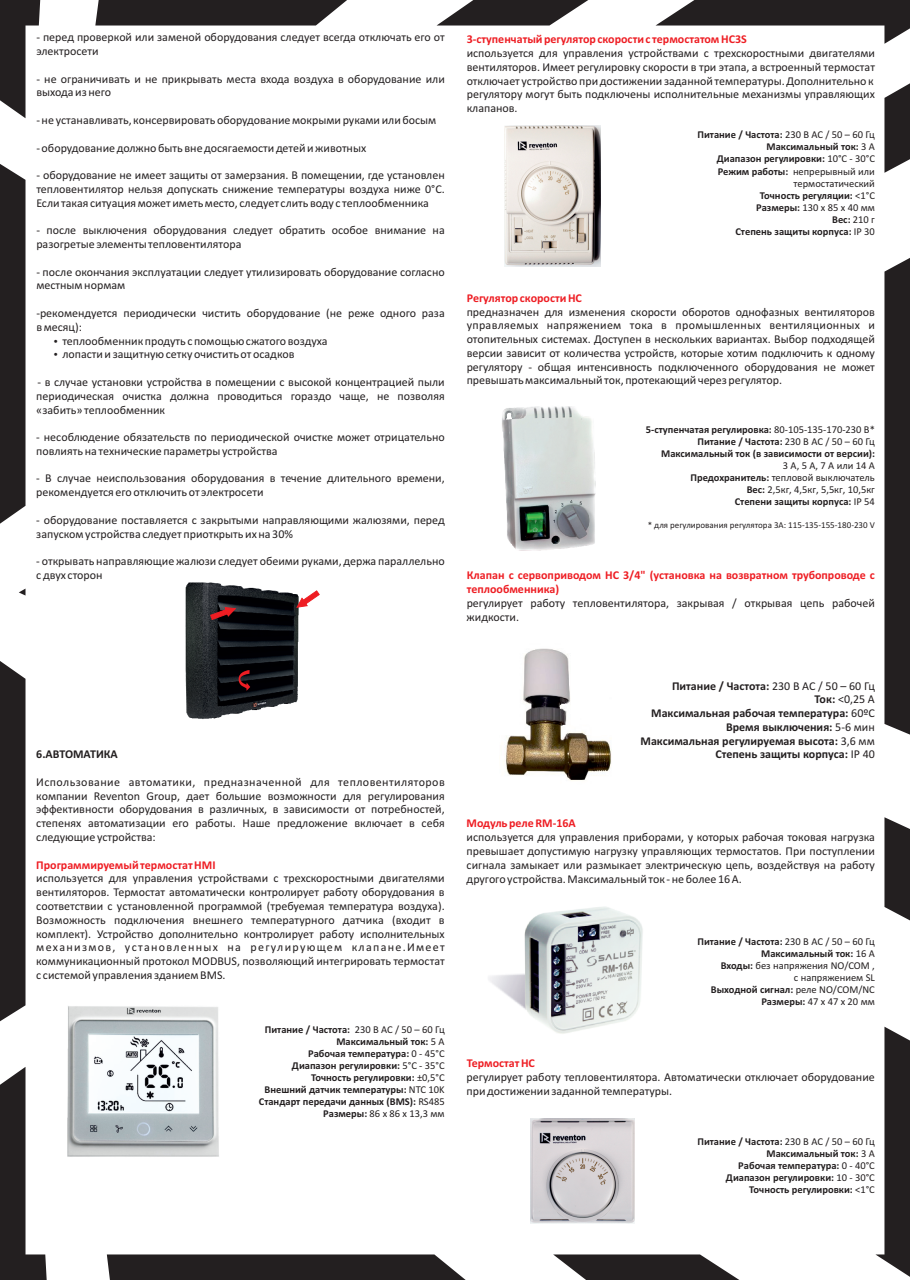
<style>
.page{position:relative;width:910px;height:1280px;background:#fff}
.page>*{position:absolute;margin:0;border:0;box-sizing:border-box;transform-origin:0 0}
.t1{font:12px/13.8px "Calibri";color:#231f20}
.t2{font:700 12px/13.8px "Calibri";color:#ee1d23}
.t3{font:700 12px/13.8px "Calibri";color:#231f20;text-align:right}
.t4{font:700 10.5px/12px "Calibri";color:#231f20;text-align:right}
.t5{font:10.5px/12px "Calibri";color:#231f20;text-align:right}
.t6{font:9px "Calibri";color:#231f20}
.s1{font-weight:400}
.s2{font-weight:700}
</style>
<div class="page">
<img style="left:505px;top:648px;width:106px;height:133px">
<div style="left:0;top:661px;width:26px;height:360px;background:#231f20"></div>
<svg style="left:19px;top:589px;width:7px;height:6px"></svg>
<div style="left:0;top:164px;width:26px;height:360px;background:#231f20"></div>
<svg style="left:0;top:1067px;width:47px;height:213px"></svg>
<svg style="left:107px;top:1254px;width:359px;height:26px"></svg>
<svg style="left:0;top:0;width:40px;height:118px"></svg>
<svg style="left:95px;top:0;width:252px;height:26px"></svg>
<svg style="left:437px;top:0;width:151px;height:26px"></svg>
<svg style="left:655px;top:0;width:255px;height:44px"></svg>
<svg style="left:884px;top:83px;width:26px;height:90px"></svg>
<div style="left:884px;top:258px;width:26px;height:477px;background:#231f20"></div>
<svg style="left:884px;top:817px;width:26px;height:103px"></svg>
<svg style="left:875px;top:1027px;width:35px;height:250px"></svg>
<svg style="left:553px;top:1254px;width:186px;height:26px"></svg>
<img style="left:504px;top:125px;width:97px;height:142px">
<img style="left:489px;top:907px;width:154px;height:127px">
<img style="left:530px;top:1118px;width:105px;height:105px">
<img style="left:185px;top:582px;width:114px;height:137px">
<svg style="left:296px;top:590px;width:24px;height:18px"></svg>
<svg style="left:210px;top:607px;width:27px;height:13px"></svg>
<svg style="left:238px;top:670px;width:12px;height:21px"></svg>
<img style="left:502px;top:406px;width:94px;height:145px">
<img style="left:68px;top:1006px;width:151px;height:151px">
<p class="t1" style="left:36px;top:31px;width:410px">- перед проверкой или заменой оборудования следует всегда отключать его от электросети</p>
<p class="t1" style="left:36px;top:73px;width:410px">- не ограничивать и не прикрывать места входа воздуха в оборудование или выхода из него</p>
<p class="t1" style="left:36px;top:114px;width:401px">- не устанавливать, консервировать оборудование мокрыми руками или босым</p>
<p class="t1" style="left:36px;top:142px;width:331px">- оборудование должно быть вне досягаемости детей и животных</p>
<p class="t1" style="left:36px;top:169px;width:410px;text-align:justify">- оборудование не имеет защиты от замерзания. В помещении, где установлен тепловентилятор нельзя допускать снижение температуры воздуха ниже 0°C.<br>Если такая ситуация может иметь место, следует слить воду с теплообменника</p>
<p class="t1" style="left:36px;top:224px;width:410px">- после выключения оборудования следует обратить особое внимание на разогретые элементы тепловентилятора</p>
<p class="t1" style="left:36px;top:266px;width:410px">- после окончания эксплуатации следует утилизировать оборудование согласно местным нормам</p>
<p class="t1" style="left:36px;top:307px;width:410px">-рекомендуется периодически чистить оборудование (не реже одного раза</p>
<p class="t1" style="left:36px;top:321px;width:47px">в месяц):</p>
<p class="t1" style="left:62px;top:335px;width:267px">теплообменник продуть с помощью сжатого воздуха</p>
<p class="t1" style="left:62px;top:348px;width:234px">лопасти и защитную сетку очистить от осадков</p>
<p class="t1" style="left:36px;top:376px;width:410px;text-align:justify">- в случае установки устройства в помещении с высокой концентрацией пыли периодическая очистка должна проводиться гораздо чаще, не позволяя «забить» теплообменник</p>
<p class="t1" style="left:36px;top:431px;width:410px">- несоблюдение обязательств по периодической очистке может отрицательно повлиять на технические параметры устройства</p>
<p class="t1" style="left:36px;top:473px;width:410px">- В случае неиспользования оборудования в течение длительного времени, рекомендуется его отключить от электросети</p>
<p class="t1" style="left:36px;top:514px;width:410px">- оборудование поставляется с закрытыми направляющими жалюзями, перед запуском устройства следует приоткрыть их на 30%</p>
<p class="t1" style="left:36px;top:555px;width:410px">- открывать направляющие жалюзи следует обеими руками, держа параллельно с двух сторон</p>
<p class="t2" style="left:467px;top:33px;width:282px">3-ступенчатый регулятор скорости с термостатом HC3S</p>
<p class="t1" style="left:467px;top:47px;width:410px;text-align:justify">используется для управления устройствами с трехскоростными двигателями вентиляторов. Имеет регулировку скорости в три этапа, а встроенный термостат отключает устройство при достижении заданной температуры. Дополнительно к регулятору могут быть подключены исполнительные механизмы управляющих клапанов.</p>
<p class="t4" style="left:697px;top:130px;width:179px">Питание / Частота: <span class="s1">230 В AC / 50 – 60 Гц<br></span>Максимальный ток: <span class="s1">3 А<br></span>Диапазон регулировки: <span class="s1">10°C - 30°C<br></span>Режим работы: <span class="s1">непрерывный или термостатический<br></span>Точность регуляции: <span class="s1">&lt;1°C<br></span>Размеры: <span class="s1">130 x 85 x 40 мм<br></span>Вес: <span class="s1">210 г<br></span>Степень защиты корпуса: <span class="s1">IP 30</span></p>
<p class="t2" style="left:467px;top:292px;width:117px">Регулятор скоростиHC</p>
<p class="t1" style="left:467px;top:306px;width:410px;text-align:justify">предназначен для изменения скорости оборотов однофазных вентиляторов управляемых напряжением тока в промышленных вентиляционных и отопительных системах. Доступен в нескольких вариантах. Выбор подходящей версии зависит от количества устройств, которые хотим подключить к одному регулятору - общая интенсивность подключенного оборудования не может превышать максимальный ток, протекающий через регулятор.</p>
<p class="t4" style="left:646px;top:424px;width:231px">5-ступенчатая регулировка: <span class="s1">80-105-135-170-230 В*<br></span>Питание / Частота: <span class="s1">230 В AC / 50 – 60 Гц<br></span>Максимальный ток (в зависимости от версии):</p>
<p class="t5" style="left:690px;top:461px;width:186px">3 A, 5 A, 7 A или 14 A<br><span class="s2">Предохранитель:</span> тепловой выключатель<br><span class="s2">Вес:</span> 2,5кг, 4,5кг, 5,5кг, 10,5кг<br><span class="s2">Степени защиты корпуса:</span> IP 54</p>
<p class="t6" style="left:648px;top:521px;width:229px">* для регулирования регулятора 3А: 115-135-155-180-230 V</p>
<p class="t2" style="left:467px;top:569px;width:410px">Клапан с сервоприводом НС 3/4" (установка на возвратном трубопроводе с теплообменника)</p>
<p class="t1" style="left:467px;top:597px;width:410px">регулирует работу тепловентилятора, закрывая / открывая цепь рабочей жидкости.</p>
<p class="t3" style="left:36px;top:748px;width:83px">6.АВТОМАТИКА</p>
<p class="t1" style="left:36px;top:776px;width:410px;text-align:justify">Использование автоматики, предназначенной для тепловентиляторов компании Reventon Group, дает большие возможности для регулирования эффективности оборудования в различных, в зависимости от потребностей, степенях автоматизации его работы. Наше предложение включает в себя следующие устройства:</p>
<p class="t1" style="left:36px;top:872px;width:410px;text-align:justify">используется для управления устройствами с трехскоростными двигателями вентиляторов. Термостат автоматически контролирует работу оборудования в соответствии с установленной программой (требуемая температура воздуха).<br>Возможность подключения внешнего температурного датчика (входит в комплект). Устройство дополнительно контролирует работу исполнительных механизмов, установленных на регулирующем клапане.Имеет коммуникационный протокол MODBUS, позволяющий интегрировать термостат с системой управления зданием BMS.</p>
<p class="t2" style="left:36px;top:859px;width:181px">Программируемый термостат HMI</p>
<p class="t4" style="left:259px;top:1024px;width:187px">Питание / Частота: <span class="s1">230 В AC / 50 – 60 Гц<br></span>Максимальный ток: <span class="s1">5 А<br></span>Рабочая температура: <span class="s1">0 - 45°C<br></span>Диапазон регулировки: <span class="s1">5°C - 35°C<br></span>Точность регулировки: <span class="s1">±0,5°C<br></span>Внешний датчик температуры: <span class="s1">NTC 10K<br></span>Стандарт передачи данных (BMS): <span class="s1">RS485<br></span>Размеры: <span class="s1">86 x 86 x 13,3 мм</span></p>
<p class="t2" style="left:467px;top:817px;width:111px">Модуль релеRM-16A</p>
<p class="t3" style="left:640px;top:680px;width:236px">Питание / Частота: <span class="s1">230 В AC / 50 – 60 Гц<br></span>Ток: <span class="s1">&lt;0,25 A<br></span>Максимальная рабочая температура: <span class="s1">60ºC<br></span>Время выключения: <span class="s1">5-6 мин<br></span>Максимальная регулируемая высота: <span class="s1">3,6 мм<br></span>Степень защиты корпуса: <span class="s1">IP 40</span></p>
<p class="t1" style="left:467px;top:831px;width:410px;text-align:justify">используется для управления приборами, у которых рабочая токовая нагрузка превышает допустимую нагрузку управляющих термостатов. При поступлении сигнала замыкает или размыкает электрическую цепь, воздействуя на работу другого устройства. Максимальный ток - не более 16 А.</p>
<p class="t2" style="left:467px;top:1057px;width:70px">ТермостатHC</p>
<p class="t5" style="left:697px;top:936px;width:179px"><span class="s2">Питание / Частота:</span> 230 В AC / 50 – 60 Гц<br><span class="s2">Максимальный ток:</span> 16 A<br><span class="s2">Входы:</span> без напряжения NO/COM ,<br>с напряжением SL<br><span class="s2">Выходной сигнал:</span> реле NO/COM/NC<br><span class="s2">Размеры:</span> 47 x 47 x 20 мм</p>
<p class="t1" style="left:467px;top:1071px;width:410px">регулирует работу тепловентилятора. Автоматически отключает оборудование при достижении заданной температуры.</p>
<p class="t4" style="left:697px;top:1136px;width:179px">Питание / Частота: <span class="s1">230 В AC / 50 – 60 Гц<br></span>Максимальный ток: <span class="s1">3 A<br></span>Рабочая температура: <span class="s1">0 - 40°C<br></span>Диапазон регулировки: <span class="s1">10 - 30°C<br></span>Точность регулировки: <span class="s1">&lt;1°C</span></p>
</div>
